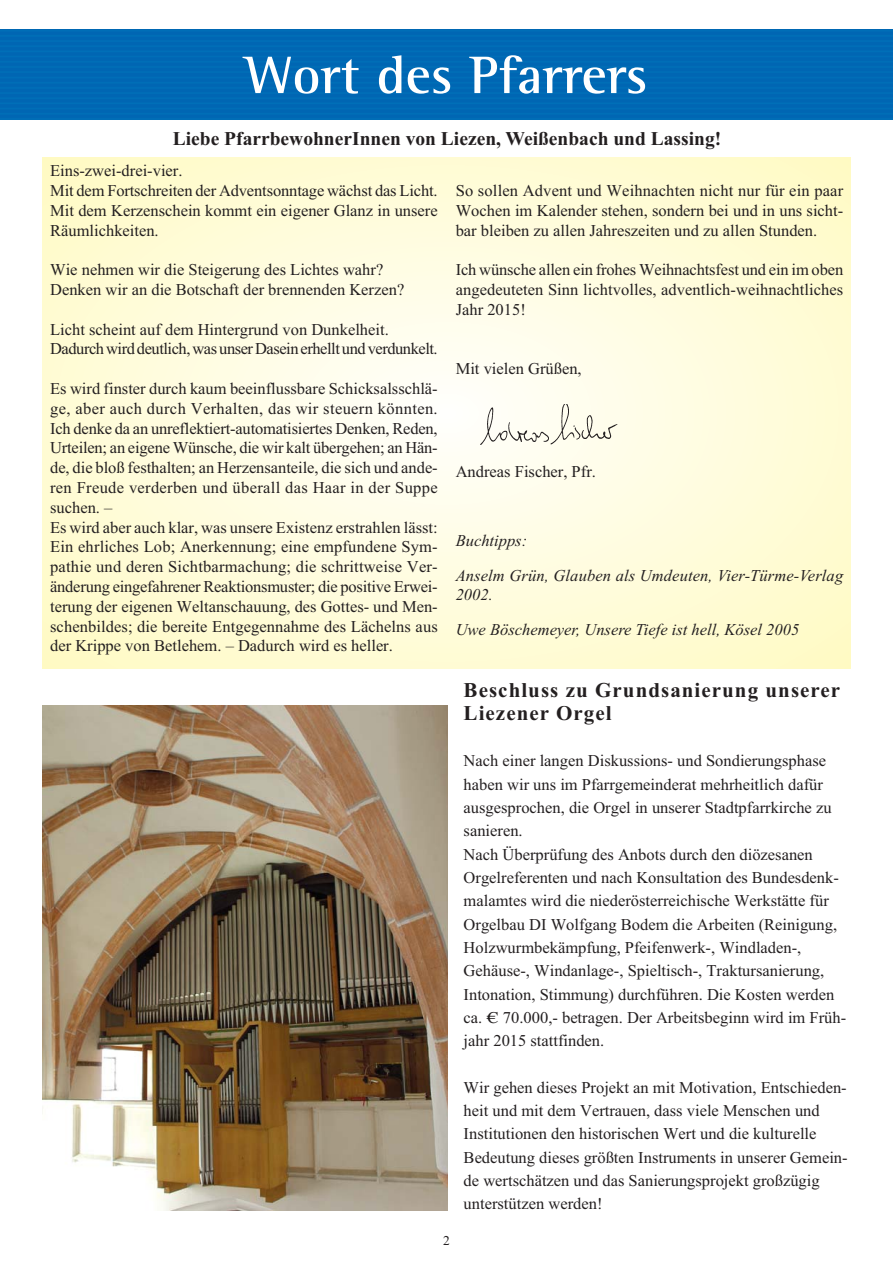
<style>
.page{position:relative;width:893px;height:1263px;background:#fff}
.page>*{position:absolute;margin:0;border:0;box-sizing:border-box;transform-origin:0 0}
.t1{font:700 54px "Rotis Semi Serif";color:#fff}
.t2{font:700 21px/23.2px "Times New Roman";letter-spacing:.05em;color:#231f20}
.t3{font:700 19.5px "Times New Roman";color:#231f20}
.t4{font:16.5px/19.8px "Times New Roman";color:#231f20}
.t5{font:italic 16.5px/34.5px "Times New Roman";color:#231f20}
.t6{font:16.5px/19.8px "Times New Roman";letter-spacing:-.03em;color:#231f20}
.t7{font:13.5px "Times New Roman";color:#231f20}
.s1{font-family:"Times"}
</style>
<div class="page">
<svg style="left:43px;top:157px;width:808px;height:512px;background:#fffcdb"></svg>
<div style="left:0;top:30px;width:893px;height:89px;background:#0067b3"></div>
<img style="left:456px;top:405px;width:183px;height:52px">
<img style="left:43px;top:705px;width:404px;height:505px">
<h1 class="t1" style="left:245px;top:55px;width:403px">Wort des Pfarrers</h1>
<p class="t3" style="left:173px;top:132px;width:550px">Liebe PfarrbewohnerInnen von Liezen, Weißenbach und Lassing!</p>
<p class="t4" style="left:50px;top:162px;width:389px">Eins-zwei-drei-vier.<br>Mit dem Fortschreiten der Adventsonntage wächst das Licht.<br>Mit dem Kerzenschein kommt ein eigener Glanz in unsere Räumlichkeiten.</p>
<p class="t4" style="left:50px;top:261px;width:356px">Wie nehmen wir die Steigerung des Lichtes wahr?<br>Denken wir an die Botschaft der brennenden Kerzen?</p>
<p class="t6" style="left:50px;top:321px;width:389px">Licht scheint auf dem Hintergrund von Dunkelheit.<br>Dadurch wird deutlich, was unser Dasein erhellt und verdunkelt.</p>
<p class="t4" style="left:50px;top:380px;width:389px">Es wird finster durch kaum beeinflussbare Schicksalsschlä&shy;ge, aber auch durch Verhalten, das wir steuern könnten.<br>Ich denke da an unreflektiert-automatisiertes Denken, Reden, Urteilen; an eigene Wünsche, die wir kalt übergehen; an Hän&shy;de, die bloß festhalten; an Herzensanteile, die sich und ande&shy;ren Freude verderben und überall das Haar in der Suppe suchen. –<br>Es wird aber auch klar, was unsere Existenz erstrahlen lässt:<br>Ein ehrliches Lob; Anerkennung; eine empfundene Sym&shy;pathie und deren Sichtbarmachung; die schrittweise Ver&shy;änderung eingefahrener Reaktionsmuster; die positive Erwei&shy;terung der eigenen Weltanschauung, des Gottes- und Men&shy;schenbildes; die bereite Entgegennahme des Lächelns aus der Krippe von Betlehem. – Dadurch wird es heller.</p>
<p class="t4" style="left:456px;top:182px;width:389px;text-align:justify">So sollen Advent und Weihnachten nicht nur für ein paar Wochen im Kalender stehen, sondern bei und in uns sicht&shy;bar bleiben zu allen Jahreszeiten und zu allen Stunden.</p>
<p class="t4" style="left:456px;top:261px;width:389px;text-align:justify">Ich wünsche allen ein frohes Weihnachtsfest und ein im oben angedeuteten Sinn lichtvolles, adventlich-weihnachtliches Jahr 2015!</p>
<p class="t4" style="left:456px;top:360px;width:128px">Mit vielen Grüßen,</p>
<p class="t4" style="left:456px;top:463px;width:142px">Andreas Fischer, Pfr.</p>
<p class="t5" style="left:456px;top:525px;width:389px">Buchtipps:<br>Anselm Grün, Glauben als Umdeuten, Vier-Türme-Verlag</p>
<p class="t5" style="left:456px;top:579px;width:345px">2002.<br>Uwe Böschemeyer, Unsere Tiefe ist hell, Kösel 2005</p>
<p class="t2" style="left:464px;top:680px;width:378px">Beschluss zu Grundsanierung unserer<br>Liezener Orgel</p>
<p class="t4" style="left:464px;top:751px;width:384px;line-height:23.2px">Nach einer langen Diskussions- und Sondierungsphase haben wir uns im Pfarrgemeinderat mehrheitlich dafür ausgesprochen, die Orgel in unserer Stadtpfarrkirche zu sanieren.<br>Nach Überprüfung des Anbots durch den diözesanen Orgelreferenten und nach Konsultation des Bundesdenk&shy;malamtes wird die niederösterreichische Werkstätte für Orgelbau DI Wolfgang Bodem die Arbeiten (Reinigung, Holzwurmbekämpfung, Pfeifenwerk-, Windladen-, Gehäuse-, Windanlage-, Spieltisch-, Traktursanierung, Intonation, Stimmung) durchführen. Die Kosten werden ca. <span class="s1">€</span> 70.000,- betragen. Der Arbeitsbeginn wird im Früh&shy;jahr 2015 stattfinden.</p>
<p class="t4" style="left:464px;top:1077px;width:386px;line-height:23.2px">Wir gehen dieses Projekt an mit Motivation, Entschieden&shy;heit und mit dem Vertrauen, dass viele Menschen und Institutionen den historischen Wert und die kulturelle Bedeutung dieses größten Instruments in unserer Gemein&shy;de wertschätzen und das Sanierungsprojekt großzügig unterstützen werden!</p>
<p class="t7" style="left:443px;top:1235px;width:8px">2</p>
</div>
